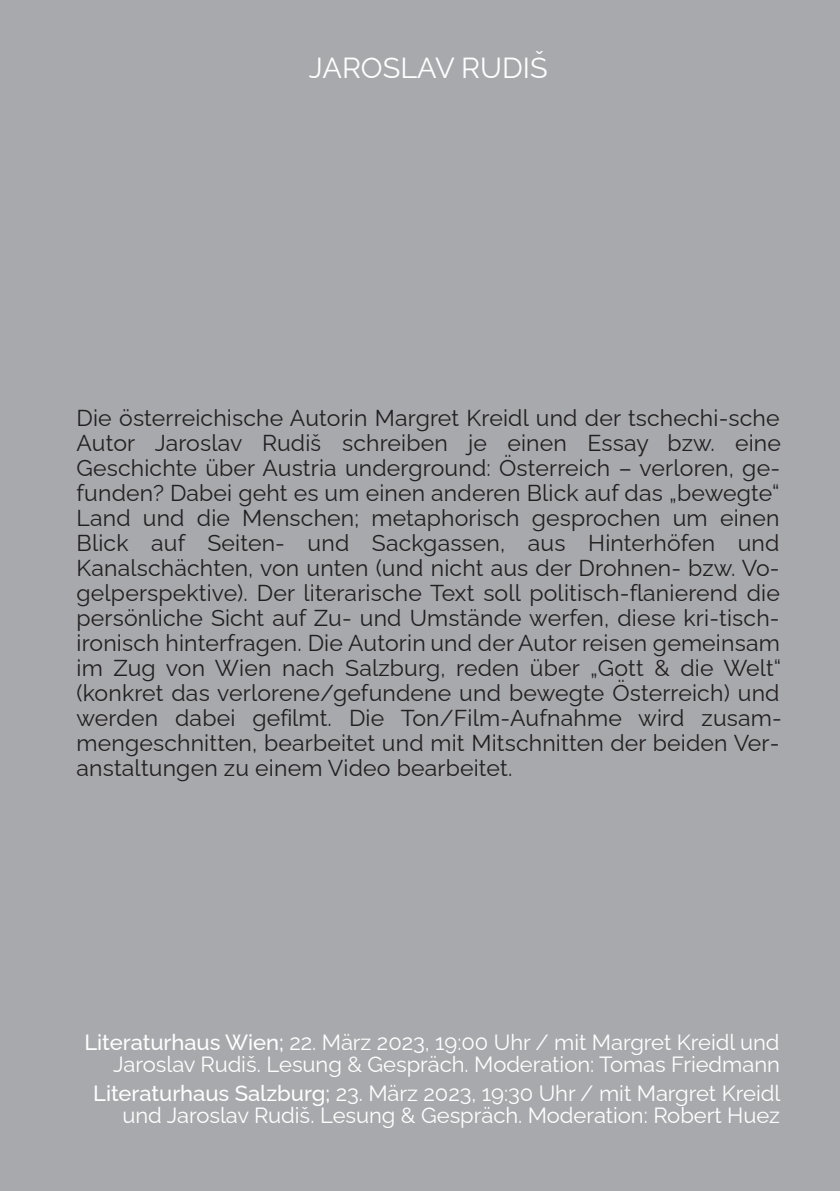
<style>
.page{position:relative;width:840px;height:1191px;background:#a7a9ac}
.page>*{position:absolute;margin:0;border:0;box-sizing:border-box;transform-origin:0 0}
.t1{font:29px "Raleway";color:#fff}
.t2{font:23px/25px "Raleway";letter-spacing:.005em;color:#231f20;text-align:justify}
.t3{font:22px/22px "Raleway";letter-spacing:-.005em;color:#fff;text-align:right}
.s1{font-weight:500}
</style>
<div class="page">
<p class="t1" style="left:309px;top:51px;width:240px">JAROSLAV RUDIŠ</p>
<p class="t2" style="left:77px;top:405px;width:707px">Die österreichische Autorin Margret Kreidl und der tschechi-sche Autor Jaroslav Rudiš schreiben je einen Essay bzw. eine Geschichte über Austria underground: Österreich – verloren, ge&shy;funden? Dabei geht es um einen anderen Blick auf das „bewegte“ Land und die Menschen; metaphorisch gesprochen um einen Blick auf Seiten- und Sackgassen, aus Hinterhöfen und Kanalschächten, von unten (und nicht aus der Drohnen- bzw. Vo&shy;gelperspektive). Der literarische Text soll politisch-flanierend die persönliche Sicht auf Zu- und Umstände werfen, diese kri-tisch&shy;ironisch hinterfragen. Die Autorin und der Autor reisen gemeinsam im Zug von Wien nach Salzburg, reden über „Gott &amp; die Welt“ (konkret das verlorene/gefundene und bewegte Österreich) und werden dabei gefilmt. Die Ton/Film-Aufnahme wird zusam&shy;mengeschnitten, bearbeitet und mit Mitschnitten der beiden Ver&shy;anstaltungen zu einem Video bearbeitet.</p>
<p class="t3" style="left:85px;top:1031px;width:697px"><span class="s1">Literaturhaus Wien;</span> 22. März 2023, 19:00 Uhr / mit Margret Kreidl und<br>Jaroslav Rudiš. Lesung &amp; Gespräch. Moderation: Tomas Friedmann</p>
<p class="t3" style="left:93px;top:1082px;width:689px"><span class="s1">Literaturhaus Salzburg;</span> 23. März 2023, 19:30 Uhr / mit Margret Kreidl und Jaroslav Rudiš. Lesung &amp; Gespräch. Moderation: Robert Huez</p>
</div>
